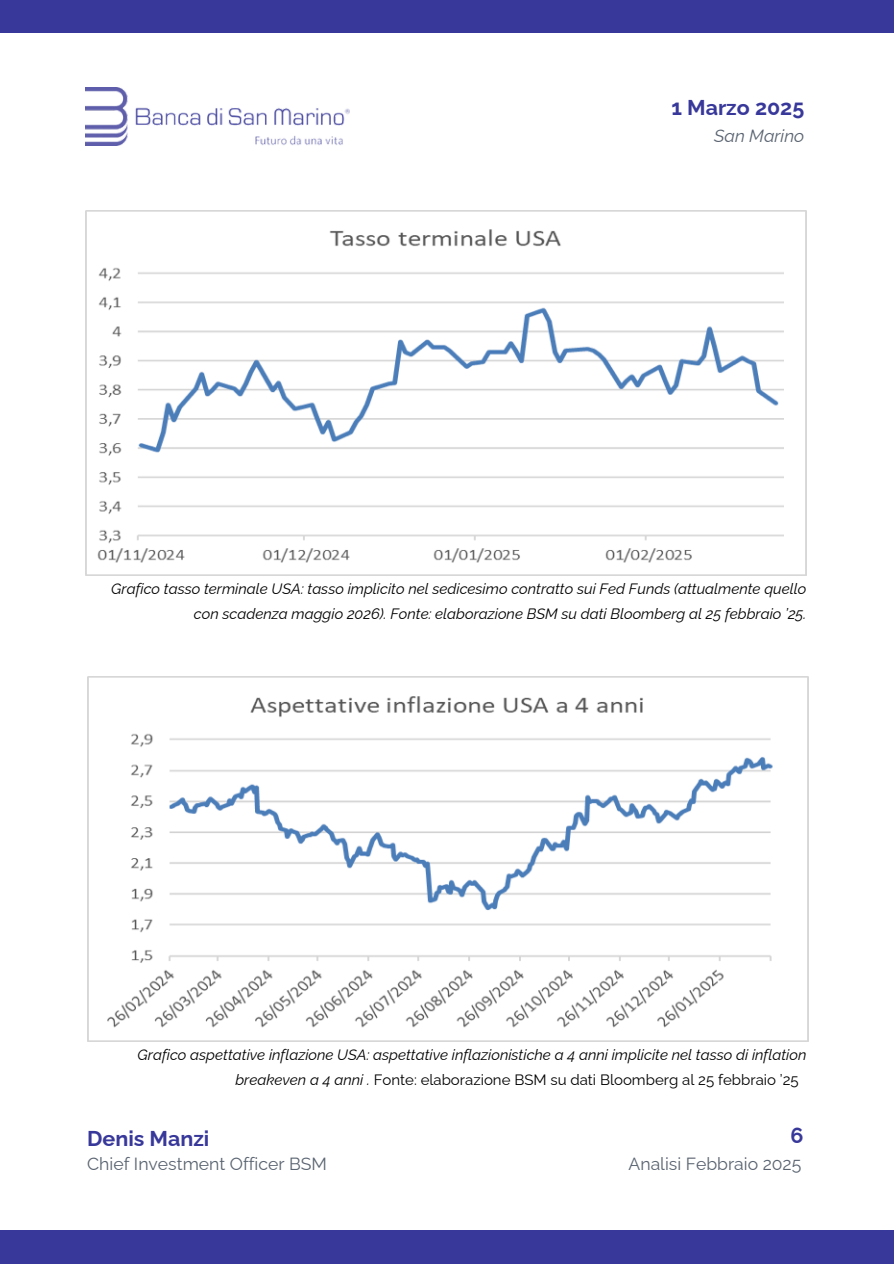
<style>
.page{position:relative;width:894px;height:1264px;background:#fff}
.page>*{position:absolute;margin:0;border:0;box-sizing:border-box;transform-origin:0 0}
.t1{font:700 21.45px "Raleway";color:#38389b}
.t2{font:17.55px "Raleway";color:#5a6471}
.t3{font:italic 17.55px "Raleway";color:#5a6471}
.t4{font:italic 15px/24.8px "Raleway";color:#000;text-align:right}
.s1{font-style:normal}
</style>
<div class="page">
<div style="left:0;top:0;width:893px;height:33px;background:#38389b"></div>
<img style="left:85px;top:87px;width:264px;height:58px">
<div style="left:0;top:1230px;width:893px;height:33px;background:#38389b"></div>
<img style="left:85px;top:210px;width:721px;height:365px">
<img style="left:87px;top:676px;width:721px;height:365px">
<p class="t1" style="left:671px;top:94px;width:134px">1 Marzo 2025</p>
<h1 class="t3" style="left:714px;top:126px;width:91px">San Marino</h1>
<p class="t4" style="left:111px;top:576px;width:696px">Grafico tasso terminale USA: tasso implicito nel sedicesimo contratto sui Fed Funds (attualmente quello con scadenza maggio 2026). Fonte: elaborazione BSM su dati Bloomberg al 25 febbraio ’25.</p>
<h1 class="t4" style="left:235px;top:1042px;width:572px;text-align:left;text-indent:-98px">Grafico aspettative inflazione USA: aspettative inflazionistiche a 4 anni implicite nel tasso di inflation breakeven a 4 anni . <span class="s1">Fonte: elaborazione BSM su dati Bloomberg al 25 febbraio ’25</span></h1>
<p class="t1" style="left:87px;top:1125px;width:124px">Denis Manzi</p>
<h2 class="t2" style="left:87px;top:1153px;width:241px">Chief Investment Officer BSM</h2>
<p class="t1" style="left:790px;top:1122px;width:15px">6</p>
<p class="t2" style="left:628px;top:1153px;width:174px">Analisi Febbraio 2025</p>
</div>
